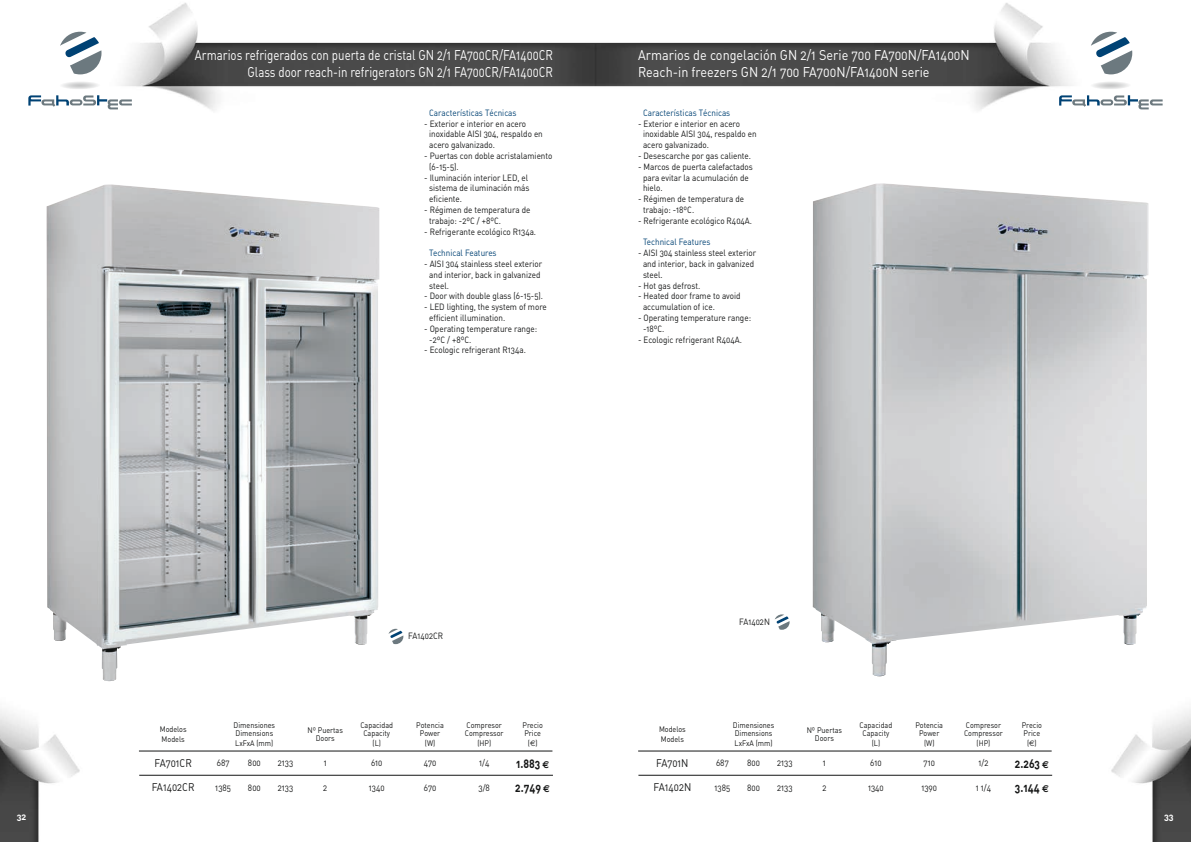
<style>
.page{position:relative;width:1191px;height:842px;background:#fff}
.page>*{position:absolute;margin:0;border:0;box-sizing:border-box;transform-origin:0 0}
.t1{font:14px/16.8px "DIN Regular Alternate";color:#fff;text-align:right;scale:.82 1}
.t2{font:14px/16.8px "DIN Regular Alternate";color:#fff;scale:.9 1}
.t3{font:12px "DIN Bold Alternate";color:#151616;scale:.85 1}
.t4{font:11px "DIN Regular Alternate";color:#151616;scale:.9 1}
.t5{font:9px/10.8px "DIN Regular Alternate";color:#151616;scale:.9 1}
.t6{font:9px "DIN Regular Alternate";color:#004274;scale:.9 1}
.t7{font:9px "DIN Bold Alternate";color:#fff}
.t8{font:8px/8px "DIN Regular Alternate";color:#151616;scale:.9 1}
.s1{font-family:"Euro Sans"}
.s2{font-family:"Euro Sans";font-weight:700;font-size:10px}
</style>
<div class="page">
<img style="left:0;top:3px;width:1191px;height:839px">
<svg style="left:60px;top:32px;width:41px;height:42px"></svg>
<svg style="left:28px;top:81px;width:104px;height:28px"></svg>
<svg style="left:1090px;top:32px;width:42px;height:42px"></svg>
<svg style="left:1059px;top:81px;width:103px;height:28px"></svg>
<hr style="left:139px;top:751px;width:413px;height:1px;background:#151616">
<hr style="left:139px;top:775px;width:414px;height:1px;background:#151616">
<hr style="left:638px;top:751px;width:413px;height:1px;background:#151616">
<hr style="left:638px;top:775px;width:414px;height:1px;background:#151616">
<img style="left:46px;top:184px;width:333px;height:497px">
<img style="left:812px;top:183px;width:336px;height:493px">
<svg style="left:388px;top:629px;width:15px;height:15px"></svg>
<svg style="left:774px;top:614px;width:15px;height:16px"></svg>
<h1 class="t1" style="left:195px;top:47px;width:438px">Armarios refrigerados con puerta de cristal GN 2/1 FA700CR/FA1400CR<br>Glass door reach-in refrigerators GN 2/1 FA700CR/FA1400CR</h1>
<p class="t6" style="left:429px;top:107px;width:98px">Características Técnicas</p>
<p class="t5" style="left:429px;top:118px;width:128px;text-indent:-5px">- Exterior e interior en acero inoxidable AISI 304, respaldo en acero galvanizado.</p>
<p class="t5" style="left:429px;top:150px;width:138px;text-indent:-5px">- Puertas con doble acristalamiento (6-15-5).</p>
<p class="t5" style="left:429px;top:172px;width:113px;text-indent:-5px">- Iluminación interior LED, el sistema de iluminación más eficiente.</p>
<p class="t5" style="left:429px;top:204px;width:114px;text-indent:-5px">- Régimen de temperatura de trabajo: -2ºC / +8ºC.</p>
<p class="t5" style="left:424px;top:226px;width:126px">- Refrigerante ecológico R134a.</p>
<p class="t6" style="left:429px;top:247px;width:76px">Technical Features</p>
<p class="t5" style="left:429px;top:258px;width:127px;text-indent:-5px">- AISI 304 stainless steel exterior and interior, back in galvanized steel.</p>
<p class="t5" style="left:424px;top:291px;width:134px">- Door with double glass (6-15-5).</p>
<p class="t5" style="left:429px;top:301px;width:132px;text-indent:-5px">- LED lighting, the system of more efficient illumination.</p>
<p class="t5" style="left:429px;top:323px;width:122px;text-indent:-5px">- Operating temperature range: -2ºC / +8ºC.</p>
<p class="t5" style="left:424px;top:345px;width:115px">- Ecologic refrigerant R134a.</p>
<h1 class="t2" style="left:638px;top:47px;width:370px">Armarios de congelación GN 2/1 Serie 700 FA700N/FA1400N<br>Reach-in freezers GN 2/1 700 FA700N/FA1400N serie</h1>
<p class="t6" style="left:643px;top:107px;width:98px">Características Técnicas</p>
<p class="t5" style="left:643px;top:118px;width:128px;text-indent:-5px">- Exterior e interior en acero inoxidable AISI 304, respaldo en acero galvanizado.</p>
<p class="t5" style="left:638px;top:150px;width:127px">- Desescarche por gas caliente.</p>
<p class="t5" style="left:643px;top:161px;width:124px;text-indent:-5px">- Marcos de puerta calefactados para evitar la acumulación de hielo.</p>
<p class="t5" style="left:643px;top:193px;width:114px;text-indent:-5px">- Régimen de temperatura de trabajo: -18ºC.</p>
<p class="t5" style="left:638px;top:215px;width:128px">- Refrigerante ecológico R404A.</p>
<p class="t6" style="left:643px;top:237px;width:76px">Technical Features</p>
<p class="t5" style="left:643px;top:247px;width:127px;text-indent:-5px">- AISI 304 stainless steel exterior and interior, back in galvanized steel.</p>
<p class="t5" style="left:638px;top:280px;width:71px">- Hot gas defrost.</p>
<p class="t5" style="left:643px;top:291px;width:110px;text-indent:-5px">- Heated door frame to avoid accumulation of ice.</p>
<p class="t5" style="left:643px;top:312px;width:122px;text-indent:-5px">- Operating temperature range: -18ºC.</p>
<p class="t5" style="left:638px;top:334px;width:117px">- Ecologic refrigerant R404A.</p>
<p class="t5" style="left:739px;top:616px;width:36px">FA1402N</p>
<p class="t5" style="left:408px;top:630px;width:40px">FA1402CR</p>
<p class="t8" style="left:160px;top:724px;width:31px;line-height:9.6px">Modelos<br>Models</p>
<p class="t8" style="left:234px;top:721px;width:48px">Dimensiones<br>Dimensions</p>
<p class="t8" style="left:235px;top:739px;width:44px">LxFxA (mm)</p>
<p class="t8" style="left:307px;top:726px;width:41px;text-align:center">Nº Puertas<br>Doors</p>
<p class="t8" style="left:360px;top:721px;width:38px;text-align:center">Capacidad<br>Capacity</p>
<p class="t8" style="left:372px;top:739px;width:11px">(L)</p>
<p class="t8" style="left:416px;top:721px;width:32px;text-align:center">Potencia<br>Power</p>
<p class="t8" style="left:425px;top:739px;width:13px">(W)</p>
<p class="t8" style="left:465px;top:721px;width:45px">Compresor<br>Compressor</p>
<p class="t8" style="left:477px;top:739px;width:17px">(HP)</p>
<p class="t8" style="left:522px;top:721px;width:24px">Precio<br>Price</p>
<p class="t8" style="left:528px;top:739px;width:12px">(<span class="s1">€</span>)</p>
<p class="t8" style="left:659px;top:724px;width:31px;line-height:9.6px">Modelos<br>Models</p>
<p class="t8" style="left:733px;top:721px;width:48px">Dimensiones<br>Dimensions</p>
<p class="t8" style="left:734px;top:739px;width:44px">LxFxA (mm)</p>
<p class="t8" style="left:806px;top:726px;width:41px;text-align:center">Nº Puertas<br>Doors</p>
<p class="t8" style="left:859px;top:721px;width:38px;text-align:center">Capacidad<br>Capacity</p>
<p class="t8" style="left:871px;top:739px;width:11px">(L)</p>
<p class="t8" style="left:915px;top:721px;width:32px;text-align:center">Potencia<br>Power</p>
<p class="t8" style="left:924px;top:739px;width:13px">(W)</p>
<p class="t8" style="left:964px;top:721px;width:45px">Compresor<br>Compressor</p>
<p class="t8" style="left:976px;top:739px;width:17px">(HP)</p>
<p class="t8" style="left:1021px;top:721px;width:24px">Precio<br>Price</p>
<p class="t8" style="left:1027px;top:739px;width:12px">(<span class="s1">€</span>)</p>
<p class="t4" style="left:154px;top:756px;width:43px">FA701CR</p>
<p class="t5" style="left:217px;top:758px;width:16px">687</p>
<p class="t5" style="left:248px;top:758px;width:16px">800</p>
<p class="t5" style="left:278px;top:758px;width:19px">2133</p>
<p class="t5" style="left:324px;top:758px;width:5px">1</p>
<p class="t5" style="left:371px;top:758px;width:14px">610</p>
<p class="t5" style="left:424px;top:758px;width:16px">470</p>
<p class="t5" style="left:479px;top:758px;width:13px">1/4</p>
<h2 class="t3" style="left:516px;top:755px;width:41px">1.883 <span class="s2">€</span></h2>
<p class="t4" style="left:152px;top:780px;width:49px">FA1402CR</p>
<p class="t5" style="left:215px;top:782px;width:19px">1385</p>
<p class="t5" style="left:248px;top:782px;width:16px">800</p>
<p class="t5" style="left:278px;top:782px;width:19px">2133</p>
<p class="t5" style="left:323px;top:782px;width:6px">2</p>
<p class="t5" style="left:369px;top:782px;width:19px">1340</p>
<p class="t5" style="left:424px;top:782px;width:15px">670</p>
<p class="t5" style="left:478px;top:782px;width:14px">3/8</p>
<h2 class="t3" style="left:515px;top:779px;width:42px">2.749 <span class="s2">€</span></h2>
<p class="t4" style="left:656px;top:756px;width:37px">FA701N</p>
<p class="t5" style="left:716px;top:758px;width:16px">687</p>
<p class="t5" style="left:747px;top:758px;width:16px">800</p>
<p class="t5" style="left:777px;top:758px;width:19px">2133</p>
<p class="t5" style="left:823px;top:758px;width:5px">1</p>
<p class="t5" style="left:870px;top:758px;width:14px">610</p>
<p class="t5" style="left:923px;top:758px;width:14px">710</p>
<p class="t5" style="left:978px;top:758px;width:13px">1/2</p>
<h2 class="t3" style="left:1014px;top:755px;width:42px">2.263 <span class="s2">€</span></h2>
<p class="t4" style="left:653px;top:780px;width:43px">FA1402N</p>
<p class="t5" style="left:714px;top:782px;width:19px">1385</p>
<p class="t5" style="left:747px;top:782px;width:16px">800</p>
<p class="t5" style="left:777px;top:782px;width:19px">2133</p>
<p class="t5" style="left:822px;top:782px;width:6px">2</p>
<p class="t5" style="left:868px;top:782px;width:19px">1340</p>
<p class="t5" style="left:921px;top:782px;width:19px">1390</p>
<p class="t5" style="left:975px;top:782px;width:19px">1 1/4</p>
<h2 class="t3" style="left:1015px;top:779px;width:41px">3.144 <span class="s2">€</span></h2>
<p class="t7" style="left:17px;top:810px;width:11px">32</p>
<p class="t7" style="left:1164px;top:810px;width:11px">33</p>
</div>
